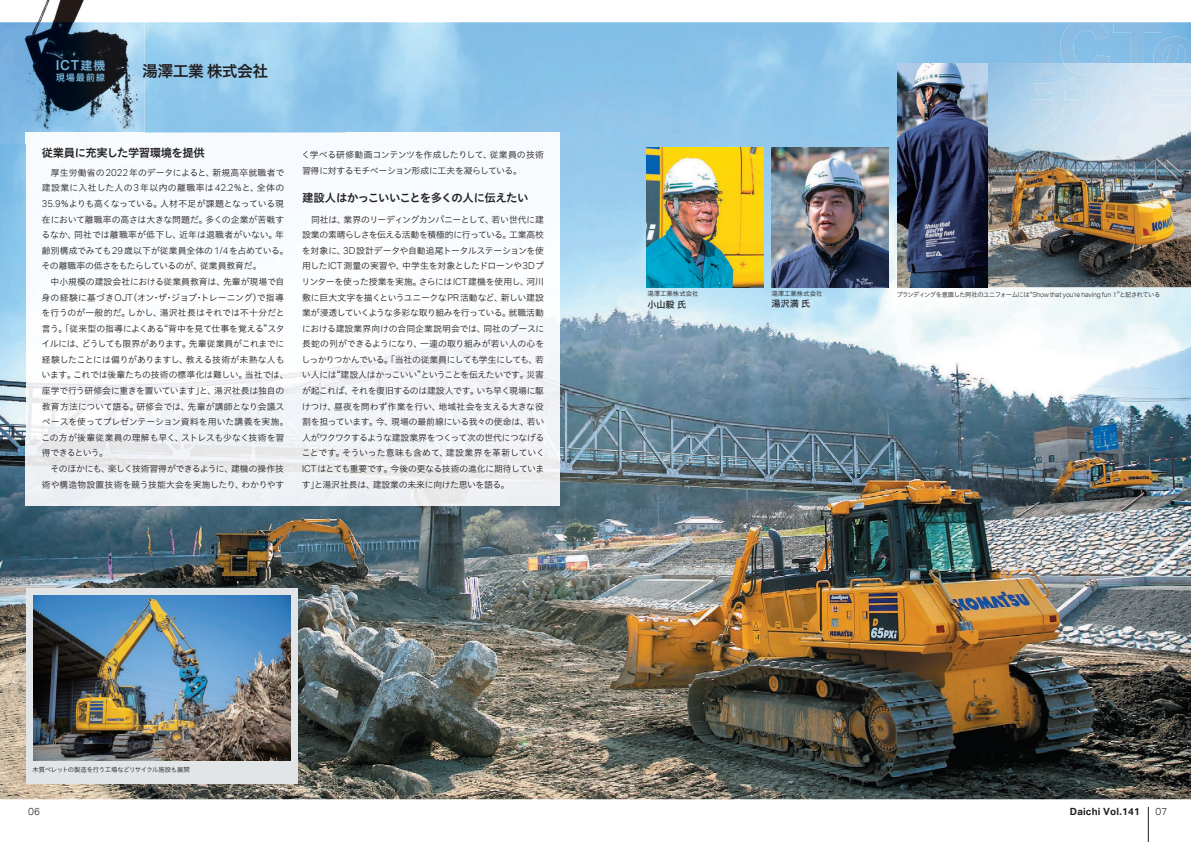
<style>
.page{position:relative;width:1191px;height:842px;background:#fff}
.page>*{position:absolute;margin:0;border:0;box-sizing:border-box;transform-origin:0 0}
.t1{font:15.8px "Hiragino UD Sans Std W6";letter-spacing:-.035em;color:#231f20}
.t2{font:500 13.8px "Aktiv Grotesk Corp";color:#77b7dd}
.t3{font:11.9px "Hiragino UD Sans Std W6";color:#77b7dd}
.t4{font:11.3px "Hiragino UD Sans Std W6";letter-spacing:-.045em;color:#231f20}
.t5{font:700 9.9px "Aktiv Grotesk Corp";letter-spacing:.02em;color:#231f20}
.t6{font:300 9.9px "Aktiv Grotesk Corp";color:#231f20}
.t7{font:9.3px "Hiragino UD Sans Std W6";letter-spacing:.08em;color:#77b7dd}
.t8{font:9.2px "Hiragino UD Sans Std W5";color:#231f20}
.t9{font:8.9px/15.6px "Hiragino UD Sans Std W3";letter-spacing:-.015em;color:#231f20}
.t10{font:8.9px/15.6px "Hiragino UD Sans Std W3";letter-spacing:-.035em;color:#231f20}
.t11{font:6.4px "Hiragino UD Sans Std W3";letter-spacing:-.08em;color:#231f20}
.t12{font:6.4px "Hiragino UD Sans Std W3";letter-spacing:-.055em;color:#231f20}
.t13{font:6.4px "Hiragino UD Sans Std W3";color:#231f20}
.s1{font-family:"Aktiv Grotesk Corp";font-weight:300;font-size:9.6px}
.s2{font-family:"Aktiv Grotesk Corp";font-weight:300;font-size:6.9px}
</style>
<div class="page">
<img style="left:0;top:22px;width:1191px;height:777px">
<img style="left:987px;top:63px;width:204px;height:224px">
<img style="left:1040px;top:22px;width:14px;height:52px">
<img style="left:1060px;top:22px;width:49px;height:41px">
<img style="left:1063px;top:63px;width:44px;height:12px">
<img style="left:1113px;top:22px;width:48px;height:41px">
<img style="left:1130px;top:63px;width:14px;height:11px">
<img style="left:1153px;top:37px;width:38px;height:38px">
<img style="left:1030px;top:77px;width:55px;height:59px">
<img style="left:1088px;top:78px;width:55px;height:57px">
<div style="left:1148px;top:79px;width:43px;height:57px;background:#e2ebf3"></div>
<img style="left:897px;top:63px;width:90px;height:224px">
<hr style="left:1148px;top:807px;width:1px;height:35px;background:#231f20">
<img style="left:26px;top:133px;width:533px;height:373px">
<div style="left:26px;top:588px;width:272px;height:195px;background:#e1e5e8"></div>
<img style="left:0;top:0;width:144px;height:143px">
<img style="left:26px;top:133px;width:118px;height:10px">
<img style="left:646px;top:147px;width:117px;height:140px">
<img style="left:771px;top:147px;width:117px;height:140px">
<img style="left:34px;top:595px;width:256px;height:166px">
<h3 class="t3" style="left:80px;top:56px;width:26px">建機</h3>
<h1 class="t1" style="left:142px;top:59px;width:128px">湯澤工業株式会社</h1>
<h2 class="t2" style="left:56px;top:57px;width:25px">ICT</h2>
<p class="t7" style="left:56px;top:71px;width:51px">現場最前線</p>
<p class="t4" style="left:42px;top:144px;width:164px">従業員に充実した学習環境を提供</p>
<p class="t9" style="left:41px;top:164px;width:249px">　厚生労働省の<span class="s1">2022</span>年のデータによると、新規高卒就職者で建設業に入社した人の<span class="s1">3</span>年以内の離職率は<span class="s1">42.2</span>％と、全体の<br><span class="s1">35.9</span>％よりも高くなっている。人材不足が課題となっている現在において離職率の高さは大きな問題だ。多くの企業が苦戦するなか、同社では離職率が低下し、近年は退職者がいない。年齢別構成でみても<span class="s1">29</span>歳以下が従業員全体の<span class="s1">1/4</span>を占めている。その離職率の低さをもたらしているのが、従業員教育だ。<br>　中小規模の建設会社における従業員教育は、先輩が現場で自身の経験に基づき<span class="s1">OJT</span>（オン・ザ・ジョブ・トレーニング）で指導を行うのが一般的だ。しかし、湯沢社長はそれでは不十分だと言う。「従来型の指導によくある“背中を見て仕事を覚える”スタイルには、どうしても限界があります。先輩従業員がこれまでに経験したことには偏りがありますし、教える技術が未熟な人もいます。これでは後輩たちの技術の標準化は難しい。当社では、座学で行う研修会に重きを置いています」と、湯沢社長は独自の教育方法について語る。研修会では、先輩が講師となり会議スペースを使ってプレゼンテーション資料を用いた講義を実施。この方が後輩従業員の理解も早く、ストレスも少なく技術を習得できるという。<br>　そのほかにも、楽しく技術習得ができるように、建機の操作技術や構造物設置技術を競う技能大会を実施したり、わかりやす</p>
<p class="t10" style="left:301px;top:146px;width:244px">く学べる研修動画コンテンツを作成したりして、従業員の技術習得に対するモチベーション形成に工夫を凝らしている。</p>
<p class="t4" style="left:302px;top:189px;width:228px">建設人はかっこいいことを多くの人に伝えたい</p>
<p class="t9" style="left:301px;top:211px;width:245px;text-align:justify;text-indent:9px">同社は、業界のリーディングカンパニーとして、若い世代に建設業の素晴らしさを伝える活動を積極的に行っている。工業高校を対象に、<span class="s1">3D</span>設計データや自動追尾トータルステーションを使用した<span class="s1">ICT</span>測量の実習や、中学生を対象としたドローンや<span class="s1">3D</span>プリンターを使った授業を実施。さらには<span class="s1">ICT</span>建機を使用し、河川敷に巨大文字を描くというユニークな<span class="s1">PR</span>活動など、新しい建設業が浸透していくような多彩な取り組みを行っている。就職活動における建設業界向けの合同企業説明会では、同社のブースに長蛇の列ができるようになり、一連の取り組みが若い人の心をしっかりつかんでいる。「当社の従業員にしても学生にしても、若い人には“建設人はかっこいい”ということを伝えたいです。災害が起これば、それを復旧するのは建設人です。いち早く現場に駆けつけ、昼夜を問わず作業を行い、地域社会を支える大きな役割を担っています。今、現場の最前線にいる我々の使命は、若い人がワクワクするような建設業界をつくって次の世代につなげることです。そういった意味も含めて、建設業界を革新していく<span class="s1">ICT</span>はとても重要です。今後の更なる技術の進化に期待しています」と湯沢社長は、建設業の未来に向けた思いを語る。</p>
<p class="t13" style="left:647px;top:289px;width:53px">湯澤工業株式会社</p>
<p class="t8" style="left:647px;top:297px;width:40px">小山毅氏</p>
<p class="t13" style="left:771px;top:288px;width:53px">湯澤工業株式会社</p>
<p class="t8" style="left:771px;top:297px;width:41px">湯沢満氏</p>
<p class="t11" style="left:896px;top:289px;width:265px">ブランディングを意識した同社のユニフォームには“<span class="s2">Show that you're having fun</span>！”と記されている</p>
<p class="t12" style="left:32px;top:764px;width:159px">木質ペレットの製造を行う工場などリサイクル施設も展開</p>
<p class="t6" style="left:28px;top:805px;width:13px">06</p>
<p class="t5" style="left:1069px;top:805px;width:72px">Daichi Vol.141</p>
<p class="t6" style="left:1155px;top:805px;width:13px">07</p>
</div>
